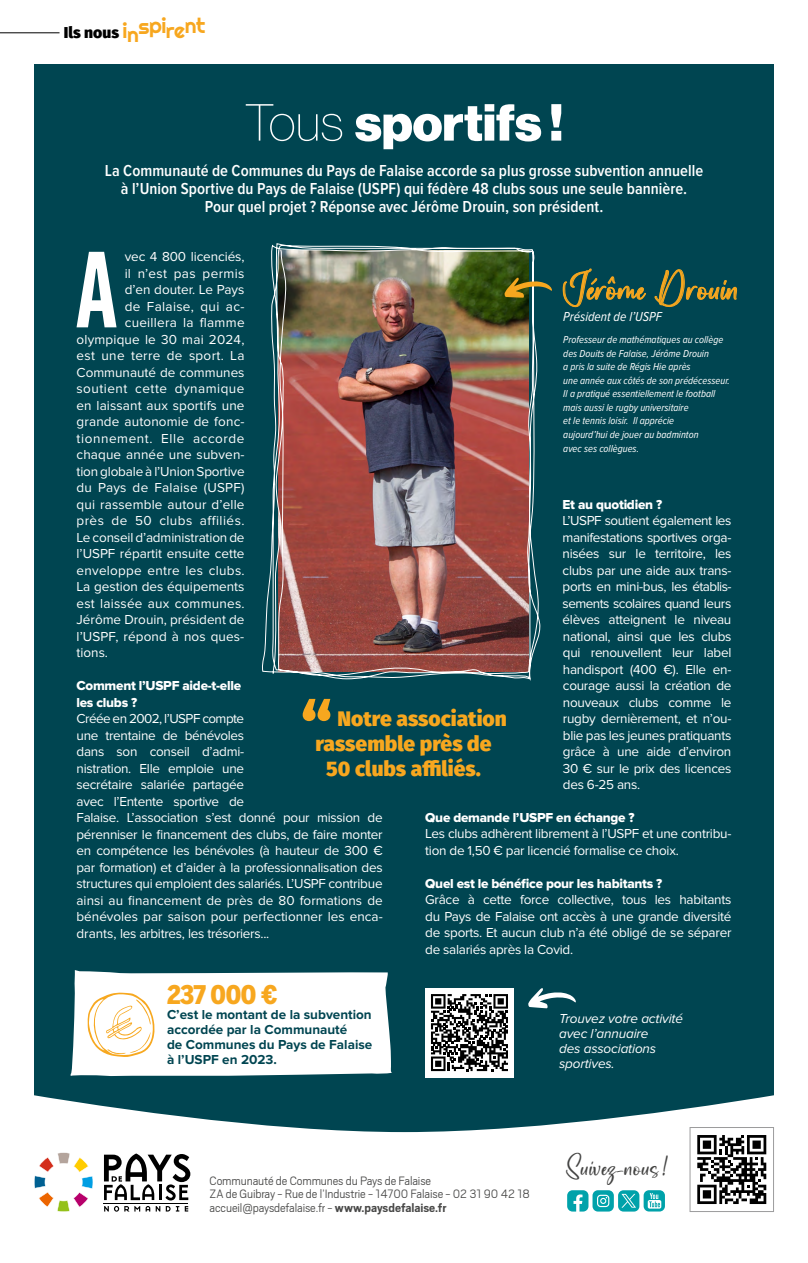
<style>
.page{position:relative;width:808px;height:1263px;background:#fff}
.page>*{position:absolute;margin:0;border:0;box-sizing:border-box;transform-origin:0 0}
.t1{font:106.95px "Alternate Gothic No 2 BT";color:#fff}
.t2{font:800 66.9px "Fira Sans";color:#f7a71f}
.t3{font:51px "N Haas Grotesk DS Pro 95 Blk";color:#fff}
.t4{font:34.5px "Newscript";letter-spacing:.025em;color:#f7a71f}
.t5{font:900 25.5px "Benton Sans Cond";letter-spacing:-.02em;color:#f7a71f}
.t6{font:25.2px "Newscript";letter-spacing:.025em;color:#434342}
.t7{font:800 21px "Fira Sans";color:#f7a71f}
.t8{font:21px "Righteous Pro";letter-spacing:-.02em;color:#f7a71f}
.t9{font:600 16.5px/18px "Proxima Nova Cond";color:#fff;text-align:center}
.t10{font:13.5px/16.5px "Proxima Nova";letter-spacing:-.01em;color:#fff}
.t11{font:300 13.5px/13.5px "Scout";letter-spacing:-.01em;color:#484847}
.t12{font:13.5px "Proxima Nova";letter-spacing:.01em;color:#fff}
.t13{font:13.5px/16.5px "Proxima Nova Extrabld";letter-spacing:-.02em;color:#fff}
.t14{font:700 13.5px/15px "Proxima Nova";color:#004551}
.t15{font:13.5px "Proxima Nova";letter-spacing:.02em;color:#fff}
.t16{font:italic 13.5px/15px "Proxima Nova";letter-spacing:-.01em;color:#fff}
.t17{font:13.5px "Proxima Nova";letter-spacing:.035em;color:#fff}
.t18{font:13.5px "Proxima Nova";letter-spacing:.015em;color:#fff}
.t19{font:13.5px "Proxima Nova";letter-spacing:.025em;color:#fff}
.t20{font:13.5px "Proxima Nova";letter-spacing:.045em;color:#fff}
.t21{font:italic 13.5px "Proxima Nova Cond";color:#fff}
.t22{font:13.5px "Proxima Nova";letter-spacing:.03em;color:#fff}
.t23{font:italic 10.5px/13.5px "Proxima Nova Cond";color:#fff}
.s1{font-family:"N Haas Grotesk DS Pro 25 Th"}
.s2{font-weight:700}
</style>
<div class="page">
<hr style="left:0;top:32px;width:60px;height:1px;background:#000">
<div style="left:34px;top:64px;width:740px;height:1125px;background:#004551"></div>
<svg style="left:34px;top:1095px;width:740px;height:117px;fill:#fff"></svg>
<svg style="left:104px;top:1206px;width:36px;height:6px"></svg>
<svg style="left:146px;top:1206px;width:4px;height:5px"></svg>
<svg style="left:156px;top:1206px;width:4px;height:5px"></svg>
<svg style="left:166px;top:1206px;width:13px;height:5px"></svg>
<svg style="left:185px;top:1206px;width:3px;height:5px"></svg>
<hr style="left:104px;top:1203px;width:84px;height:1px;background:#000">
<svg style="left:104px;top:1153px;width:86px;height:47px;background:#989898"></svg>
<svg style="left:34px;top:1152px;width:59px;height:60px"></svg>
<div style="left:690px;top:1127px;width:83px;height:84px;background:#fff"></div>
<svg style="left:697px;top:1135px;width:69px;height:69px"></svg>
<div style="left:690px;top:1127px;width:84px;height:85px;border:1px solid #9c9c9d"></div>
<svg style="left:644px;top:1190px;width:21px;height:21px"></svg>
<svg style="left:567px;top:1190px;width:72px;height:21px"></svg>
<svg style="left:648px;top:1193px;width:13px;height:15px"></svg>
<svg style="left:562px;top:268px;width:84px;height:39px"></svg>
<svg style="left:654px;top:269px;width:83px;height:38px"></svg>
<img style="left:262px;top:243px;width:279px;height:438px">
<svg style="left:70px;top:970px;width:322px;height:106px;background:#f0f2f0"></svg>
<svg style="left:528px;top:988px;width:48px;height:20px"></svg>
<div style="left:425px;top:988px;width:89px;height:89px;background:#fff"></div>
<svg style="left:431px;top:994px;width:77px;height:77px"></svg>
<svg style="left:504px;top:277px;width:48px;height:21px"></svg>
<h3 class="t8" style="left:64px;top:14px;width:143px"><sub>Ils</sub> <sub>nous</sub> inspirent</h3>
<h3 class="t3" style="left:245px;top:93px;width:320px"><span class="s1">Tous</span> sportifs !</h3>
<p class="t9" style="left:105px;top:162px;width:600px">La Communauté de Communes du Pays de Falaise accorde sa plus grosse subvention annuelle à l’Union Sportive du Pays de Falaise (USPF) qui fédère 48 clubs sous une seule bannière.<br>Pour quel projet ? Réponse avec Jérôme Drouin, son président.</p>
<h1 class="t1" style="left:76px;top:231px;width:43px">A</h1>
<p class="t10" style="left:125px;top:249px;width:121px">vec 4 800 licenciés,</p>
<p class="t22" style="left:125px;top:266px;width:121px">il n’est pas permis</p>
<p class="t10" style="left:125px;top:282px;width:121px">d’en douter. Le Pays</p>
<p class="t19" style="left:125px;top:299px;width:121px">de Falaise, qui ac-</p>
<p class="t15" style="left:125px;top:315px;width:121px">cueillera la flamme</p>
<p class="t18" style="left:77px;top:332px;width:169px">olympique le 30 mai 2024,</p>
<p class="t19" style="left:77px;top:348px;width:169px">est une terre de sport. La</p>
<p class="t10" style="left:77px;top:364px;width:169px">Communauté de communes</p>
<p class="t17" style="left:77px;top:381px;width:169px">soutient cette dynamique</p>
<p class="t12" style="left:77px;top:398px;width:169px">en laissant aux sportifs une</p>
<p class="t12" style="left:77px;top:414px;width:169px">grande autonomie de fonc-</p>
<p class="t20" style="left:77px;top:431px;width:170px">tionnement. Elle accorde</p>
<p class="t12" style="left:77px;top:447px;width:169px">chaque année une subven-</p>
<p class="t10" style="left:77px;top:463px;width:170px">tion globale à l’Union Sportive</p>
<p class="t15" style="left:77px;top:480px;width:169px">du Pays de Falaise (USPF)</p>
<p class="t12" style="left:77px;top:497px;width:170px">qui rassemble autour d’elle</p>
<p class="t17" style="left:77px;top:513px;width:169px">près de 50 clubs affiliés.</p>
<p class="t10" style="left:77px;top:529px;width:170px">Le conseil d’administration de</p>
<p class="t10" style="left:77px;top:546px;width:170px">l’USPF répartit ensuite cette</p>
<p class="t15" style="left:77px;top:563px;width:170px">enveloppe entre les clubs.</p>
<p class="t10" style="left:77px;top:579px;width:169px">La gestion des équipements</p>
<p class="t18" style="left:77px;top:596px;width:170px">est laissée aux communes.</p>
<p class="t10" style="left:77px;top:612px;width:170px">Jérôme Drouin, président de</p>
<p class="t12" style="left:77px;top:629px;width:169px">l’USPF, répond à nos ques-</p>
<p class="t10" style="left:77px;top:645px;width:33px">tions.</p>
<p class="t13" style="left:77px;top:678px;width:166px">Comment l’USPF aide-t-elle les clubs ?</p>
<p class="t10" style="left:77px;top:711px;width:308px">Créée en 2002, l’USPF compte<br>une trentaine de bénévoles<br>dans son conseil d’admi-<br>nistration. Elle emploie une<br>secrétaire salariée partagée<br>avec l’Entente sportive de<br>Falaise. L’association s’est donné pour mission de pérenniser le financement des clubs, de faire monter en compétence les bénévoles (à hauteur de 300 € par formation) et d’aider à la professionnalisation des structures qui emploient des salariés. L’USPF contribue ainsi au financement de près de 80 formations de bénévoles par saison pour perfectionner les enca&shy;drants, les arbitres, les trésoriers...</p>
<h3 class="t4" style="left:563px;top:267px;width:177px">Jérôme Drouin</h3>
<p class="t21" style="left:563px;top:309px;width:100px">Président de l’USPF</p>
<p class="t23" style="left:563px;top:333px;width:168px">Professeur de mathématiques au collège des Douits de Falaise, Jérôme Drouin<br>a pris la suite de Régis Hie après<br>une année aux côtés de son prédécesseur.<br>Il a pratiqué essentiellement le football mais aussi le rugby universitaire<br>et le tennis loisir. Il apprécie<br>aujourd’hui de jouer au badminton<br>avec ses collègues.</p>
<p class="t13" style="left:563px;top:496px;width:101px">Et au quotidien ?</p>
<p class="t10" style="left:563px;top:512px;width:170px;text-align:justify">L’USPF soutient également les manifestations sportives orga&shy;nisées sur le territoire, les clubs par une aide aux trans&shy;ports en mini-bus, les établis&shy;sements scolaires quand leurs élèves atteignent le niveau national, ainsi que les clubs qui renouvellent leur label handisport (400 €). Elle en&shy;courage aussi la création de nouveaux clubs comme le rugby dernièrement, et n’ou&shy;blie pas les jeunes pratiquants grâce à une aide d’environ 30 € sur le prix des licences des 6-25 ans.</p>
<p class="t13" style="left:425px;top:810px;width:211px">Que demande l’USPF en échange ?</p>
<p class="t10" style="left:425px;top:826px;width:308px">Les clubs adhèrent librement à l’USPF et une contribu&shy;tion de 1,50 € par licencié formalise ce choix.</p>
<p class="t13" style="left:425px;top:875px;width:239px">Quel est le bénéfice pour les habitants ?</p>
<p class="t10" style="left:425px;top:892px;width:308px;text-align:justify">Grâce à cette force collective, tous les habitants du Pays de Falaise ont accès à une grande diversité de sports. Et aucun club n’a été obligé de se séparer de salariés après la Covid.</p>
<h2 class="t2" style="left:300px;top:668px;width:33px">“</h2>
<h3 class="t7" style="left:338px;top:700px;width:171px">Notre association</h3>
<h3 class="t7" style="left:316px;top:725px;width:177px">rassemble près de</h3>
<h3 class="t7" style="left:326px;top:750px;width:156px">50 clubs affiliés.</h3>
<h3 class="t5" style="left:167px;top:979px;width:112px">237 000 €</h3>
<p class="t14" style="left:167px;top:1007px;width:207px">C’est le montant de la subvention accordée par la Communauté<br>de Communes du Pays de Falaise à l’USPF en 2023.</p>
<p class="t16" style="left:559px;top:1011px;width:125px">Trouvez votre activité avec l’annuaire<br>des associations sportives.</p>
<p class="t11" style="left:210px;top:1173px;width:322px">Communauté de Communes du Pays de Falaise<br>ZA de Guibray - Rue de l’Industrie - 14700 Falaise - 02 31 90 42 18 accueil@paysdefalaise.fr - <span class="s2">www.paysdefalaise.fr</span></p>
<h3 class="t6" style="left:566px;top:1152px;width:103px">Suivez-nous !</h3>
</div>
